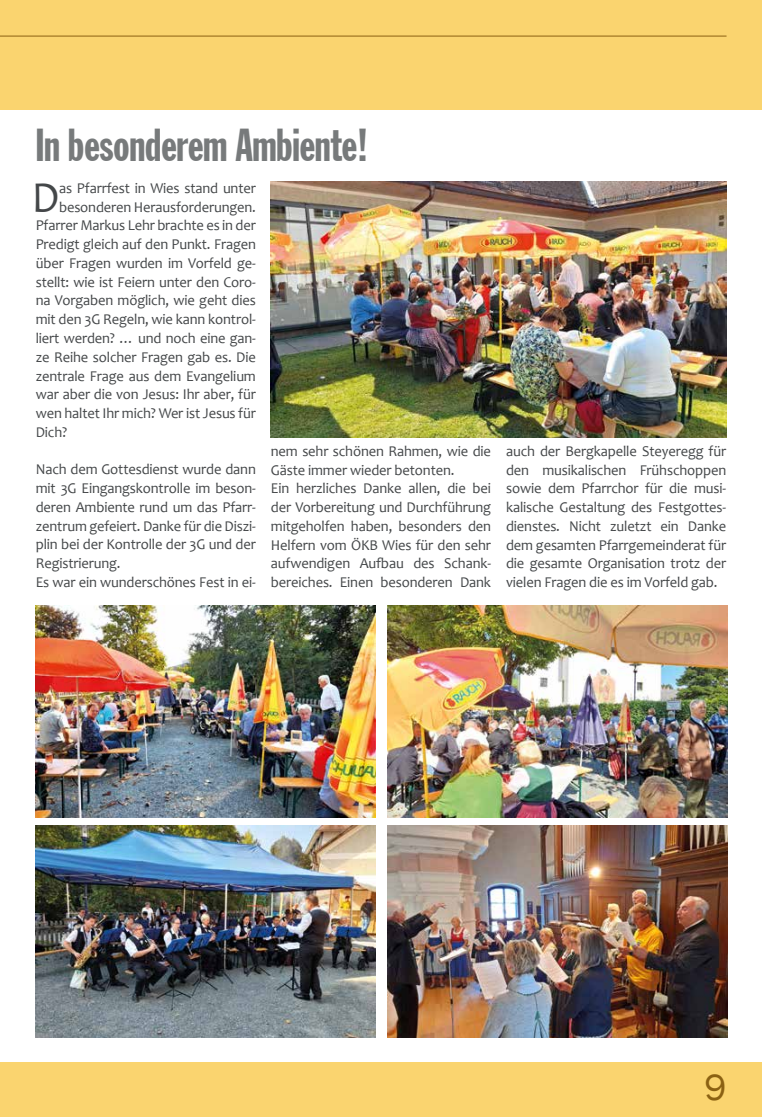
<style>
.page{position:relative;width:762px;height:1117px;background:#fff}
.page>*{position:absolute;margin:0;border:0;box-sizing:border-box;transform-origin:0 0}
.t1{font:extra-condensed 45px "Franklin Gothic";letter-spacing:-.01em;color:#777a7b}
.t2{font:44.5px "Candara";color:#444749}
.t3{font:37.5px "Franklin Gothic";color:#8b6112}
.t4{font:15px/18.8px "Candara";letter-spacing:-.01em;color:#444749}
</style>
<div class="page">
<div style="left:0;top:0;width:762px;height:110px;background:#fad46f"></div>
<hr style="left:0;top:36px;width:726px;height:1px;background:#8b6112">
<div style="left:0;top:1062px;width:762px;height:54px;background:#fad46f"></div>
<img style="left:271px;top:182px;width:455px;height:256px">
<img style="left:36px;top:605px;width:340px;height:212px">
<img style="left:36px;top:825px;width:340px;height:211px">
<img style="left:387px;top:605px;width:340px;height:212px">
<img style="left:387px;top:825px;width:340px;height:211px">
<h1 class="t1" style="left:35px;top:121px;width:335px">In besonderem Ambiente!</h1>
<h2 class="t2" style="left:32px;top:169px;width:29px">D</h2>
<p class="t4" style="left:59px;top:178px;width:198px">as Pfarrfest in Wies stand unter</p>
<p class="t4" style="left:59px;top:197px;width:198px">besonderen Herausforderungen.</p>
<p class="t4" style="left:36px;top:216px;width:222px">Pfarrer Markus Lehr brachte es in der</p>
<p class="t4" style="left:36px;top:235px;width:222px">Predigt gleich auf den Punkt. Fragen</p>
<p class="t4" style="left:36px;top:253px;width:222px">über Fragen wurden im Vorfeld ge-</p>
<p class="t4" style="left:36px;top:272px;width:222px">stellt: wie ist Feiern unter den Coro-</p>
<p class="t4" style="left:36px;top:291px;width:222px">na Vorgaben möglich, wie geht dies</p>
<p class="t4" style="left:36px;top:310px;width:222px">mit den 3G Regeln, wie kann kontrol-</p>
<p class="t4" style="left:36px;top:328px;width:222px">liert werden? … und noch eine gan-</p>
<p class="t4" style="left:36px;top:347px;width:222px">ze Reihe solcher Fragen gab es. Die</p>
<p class="t4" style="left:36px;top:366px;width:222px">zentrale Frage aus dem Evangelium</p>
<p class="t4" style="left:36px;top:385px;width:222px">war aber die von Jesus: Ihr aber, für</p>
<p class="t4" style="left:36px;top:403px;width:222px">wen haltet Ihr mich? Wer ist Jesus für</p>
<p class="t4" style="left:36px;top:422px;width:33px">Dich?</p>
<p class="t4" style="left:36px;top:460px;width:222px">Nach dem Gottesdienst wurde dann mit 3G Eingangskontrolle im beson&shy;deren Ambiente rund um das Pfarr&shy;zentrum gefeiert. Danke für die Diszi&shy;plin bei der Kontrolle der 3G und der<br>Registrierung.<br>Es war ein wunderschönes Fest in ei-</p>
<p class="t4" style="left:271px;top:441px;width:222px">nem sehr schönen Rahmen, wie die Gäste immer wieder betonten.<br>Ein herzliches Danke allen, die bei der Vorbereitung und Durchführung mitgeholfen haben, besonders den Helfern vom ÖKB Wies für den sehr aufwendigen Aufbau des Schank&shy;bereiches. Einen besonderen Dank</p>
<p class="t4" style="left:506px;top:441px;width:222px;text-align:justify">auch der Bergkapelle Steyeregg für den musikalischen Frühschoppen sowie dem Pfarrchor für die musi&shy;kalische Gestaltung des Festgottes&shy;dienstes. Nicht zuletzt ein Danke dem gesamten Pfarrgemeinderat für die gesamte Organisation trotz der vielen Fragen die es im Vorfeld gab.</p>
<h3 class="t3" style="left:704px;top:1063px;width:23px">9</h3>
</div>
